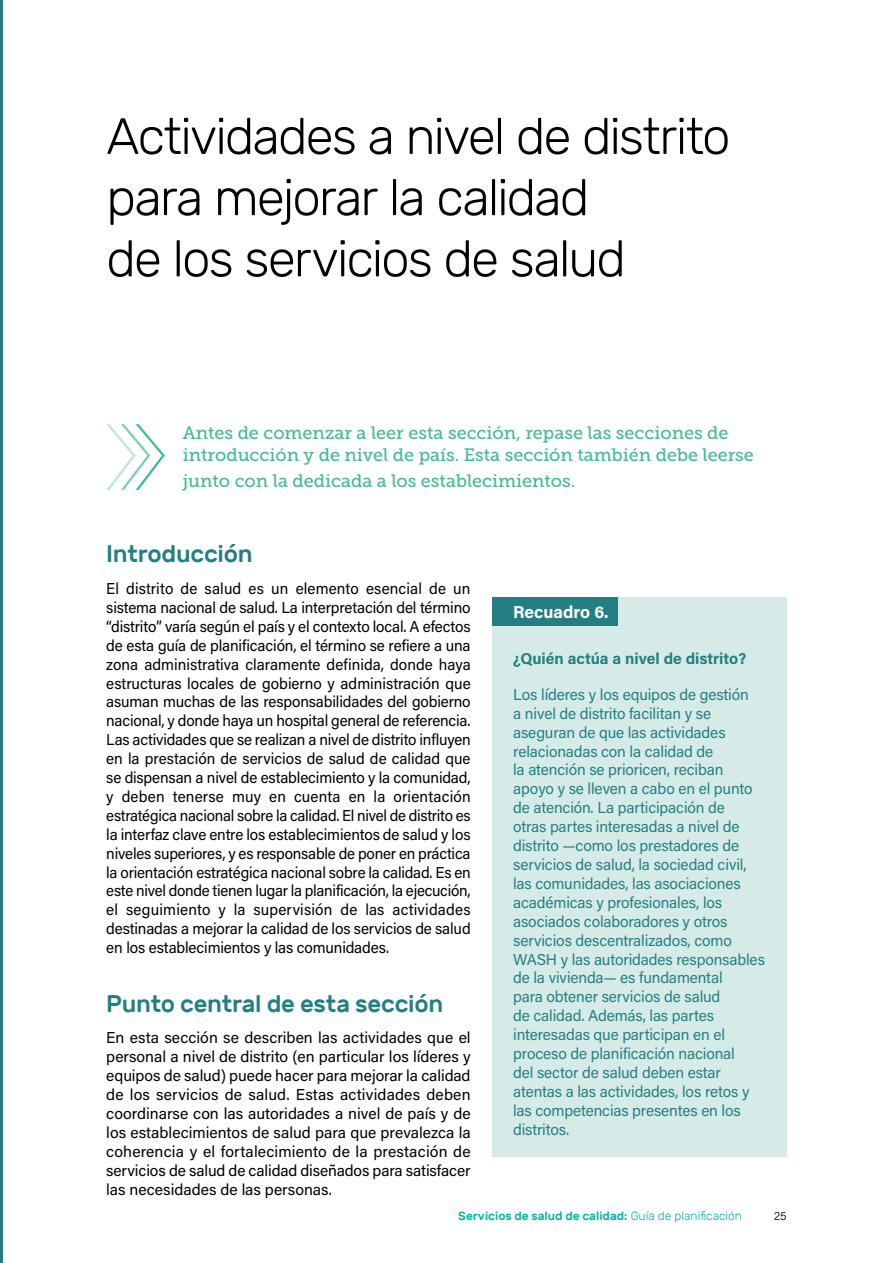
<style>
.page{position:relative;width:893px;height:1263px;background:#fff}
.page>*{position:absolute;margin:0;border:0;box-sizing:border-box;transform-origin:0 0}
.t1{font:300 51px/61.2px "Rubik";letter-spacing:-.035em;color:#000}
.t2{font:500 24px "Rubik";letter-spacing:-.01em;color:#247f83}
.t3{font:18px/22.5px "Museo Slab 500";color:#42bb93}
.t4{font:700 17.25px "Acumin Pro";letter-spacing:-.005em;color:#fff}
.t5{font:15.75px/18.9px "Acumin Pro";letter-spacing:-.01em;color:#000;text-align:justify}
.t6{font:15.75px/18.9px "Acumin Pro";letter-spacing:-.01em;color:#247f83}
.t7{font:700 15.75px "Acumin Pro";color:#247f83}
.t8{font:500 12px "Rubik";color:#00b3a5}
.t9{font:300 12px "Acumin Pro";color:#000}
.s1{font-weight:300}
</style>
<div class="page">
<hr style="left:0;top:0;width:2px;height:1263px;background:#247f83">
<svg style="left:106px;top:424px;width:59px;height:66px"></svg>
<div style="left:492px;top:597px;width:295px;height:560px;background:#d6ebe8"></div>
<div style="left:492px;top:597px;width:126px;height:29px;background:#247f83"></div>
<h1 class="t1" style="left:106px;top:106px;width:626px">Actividades a nivel de distrito para mejorar la calidad<br>de los servicios de salud</h1>
<p class="t3" style="left:183px;top:421px;width:573px">Antes de comenzar a leer esta sección, repase las secciones de introducción y de nivel de país. Esta sección también debe leerse</p>
<p class="t3" style="left:183px;top:469px;width:394px">junto con la dedicada a los establecimientos.</p>
<h2 class="t2" style="left:106px;top:540px;width:148px">Introducción</h2>
<p class="t5" style="left:106px;top:578px;width:366px">El distrito de salud es un elemento esencial de un sistema nacional de salud. La interpretación del término “distrito” varía según el país y el contexto local. A efectos de esta guía de planificación, el término se refiere a una zona administrativa claramente definida, donde haya estructuras locales de gobierno y administración que asuman muchas de las responsabilidades del gobierno nacional, y donde haya un hospital general de referencia.<br>Las actividades que se realizan a nivel de distrito influyen en la prestación de servicios de salud de calidad que se dispensan a nivel de establecimiento y la comunidad, y deben tenerse muy en cuenta en la orientación estratégica nacional sobre la calidad. El nivel de distrito es la interfaz clave entre los establecimientos de salud y los niveles superiores, y es responsable de poner en práctica la orientación estratégica nacional sobre la calidad. Es en este nivel donde tienen lugar la planificación, la ejecución, el seguimiento y la supervisión de las actividades destinadas a mejorar la calidad de los servicios de salud en los establecimientos y las comunidades.</p>
<h2 class="t2" style="left:106px;top:990px;width:338px">Punto central de esta sección</h2>
<p class="t5" style="left:106px;top:1028px;width:366px">En esta sección se describen las actividades que el personal a nivel de distrito (en particular los líderes y equipos de salud) puede hacer para mejorar la calidad de los servicios de salud. Estas actividades deben coordinarse con las autoridades a nivel de país y de los establecimientos de salud para que prevalezca la coherencia y el fortalecimiento de la prestación de servicios de salud de calidad diseñados para satisfacer las necesidades de las personas.</p>
<p class="t4" style="left:513px;top:600px;width:97px">Recuadro 6.</p>
<p class="t7" style="left:513px;top:647px;width:235px">¿Quién actúa a nivel de distrito?</p>
<p class="t6" style="left:513px;top:684px;width:253px">Los líderes y los equipos de gestión<br>a nivel de distrito facilitan y se aseguran de que las actividades relacionadas con la calidad de<br>la atención se prioricen, reciban apoyo y se lleven a cabo en el punto de atención. La participación de<br>otras partes interesadas a nivel de distrito —como los prestadores de servicios de salud, la sociedad civil, las comunidades, las asociaciones académicas y profesionales, los asociados colaboradores y otros servicios descentralizados, como<br>WASH y las autoridades responsables de la vivienda— es fundamental<br>para obtener servicios de salud<br>de calidad. Además, las partes interesadas que participan en el proceso de planificación nacional<br>del sector de salud deben estar atentas a las actividades, los retos y las competencias presentes en los distritos.</p>
<p class="t8" style="left:458px;top:1209px;width:285px">Servicios de salud de calidad: <span class="s1">Guía de planificación</span></p>
<p class="t9" style="left:774px;top:1208px;width:14px">25</p>
</div>
